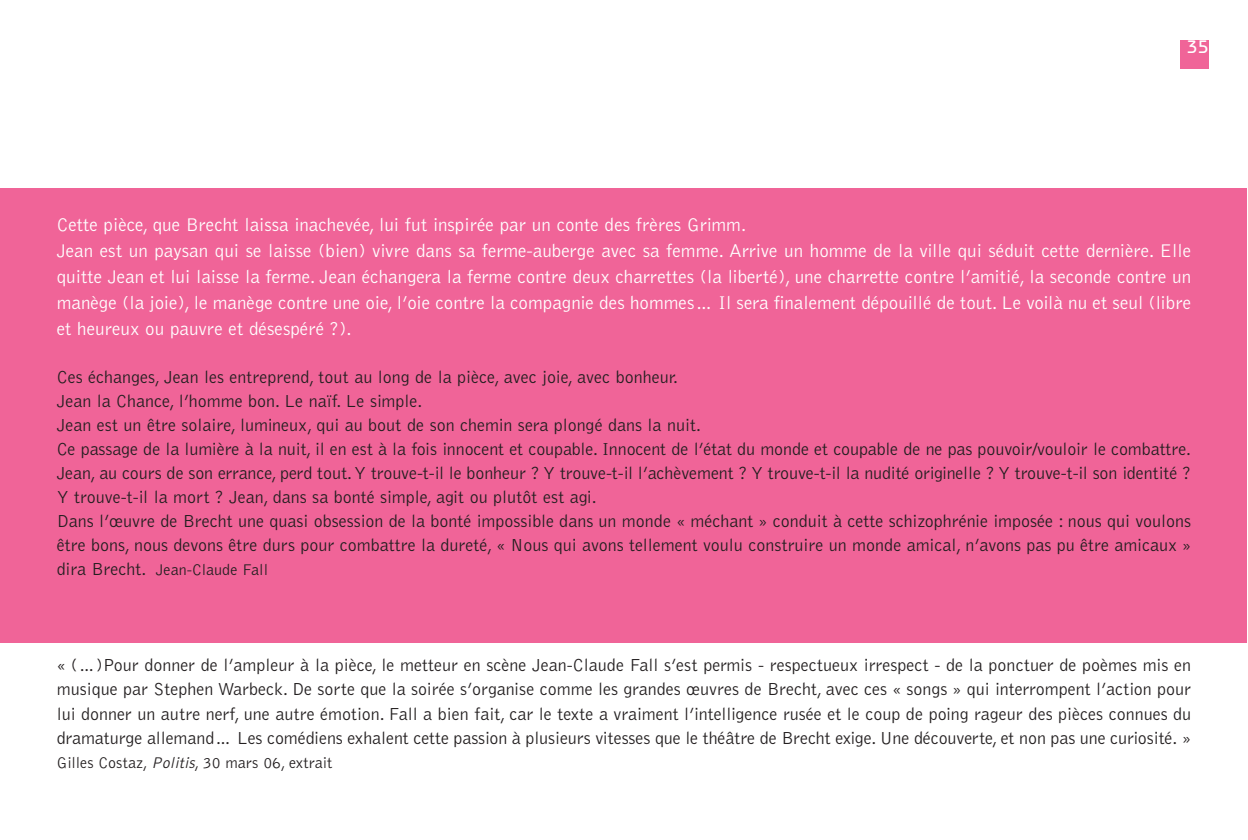
<style>
.page{position:relative;width:1248px;height:840px;background:#fff}
.page>*{position:absolute;margin:0;border:0;box-sizing:border-box;transform-origin:0 0}
.t1{font:300 19px/26px "Bell Gothic";color:#fff}
.t2{font:300 18px/24px "Bell Gothic";color:#231f20}
.t3{font:500 18px "Bauhaus";color:#fff}
.t4{font:300 16px "Bell Gothic";color:#231f20}
.s1{font-size:18px}
.s2{font-style:italic}
</style>
<div class="page">
<div style="left:0;top:188px;width:1246px;height:454px;background:#f06498"></div>
<div style="left:1179px;top:41px;width:29px;height:28px;background:#f06498"></div>
<p class="t3" style="left:1187px;top:41px;width:23px">35</p>
<p class="t1" style="left:57px;top:213px;width:1135px">Cette pièce, que Brecht laissa inachevée, lui fut inspirée par un conte des frères Grimm.<br>Jean est un paysan qui se laisse (bien) vivre dans sa ferme-auberge avec sa femme. Arrive un homme de la ville qui séduit cette dernière. Elle quitte Jean et lui laisse la ferme. Jean échangera la ferme contre deux charrettes (la liberté), une charrette contre l’amitié, la seconde contre un manège (la joie), le manège contre une oie, l’oie contre la compagnie des hommes… Il sera finalement dépouillé de tout. Le voilà nu et seul (libre et heureux ou pauvre et désespéré ?).</p>
<p class="t2" style="left:57px;top:366px;width:1135px">Ces échanges, Jean les entreprend, tout au long de la pièce, avec joie, avec bonheur.<br>Jean la Chance, l’homme bon. Le naïf. Le simple.<br>Jean est un être solaire, lumineux, qui au bout de son chemin sera plongé dans la nuit.<br>Ce passage de la lumière à la nuit, il en est à la fois innocent et coupable. Innocent de l’état du monde et coupable de ne pas pouvoir/vouloir le combattre.<br>Jean, au cours de son errance, perd tout.Y trouve-t-il le bonheur ? Y trouve-t-il l’achèvement ? Y trouve-t-il la nudité originelle ? Y trouve-t-il son identité ?<br>Y trouve-t-il la mort ? Jean, dans sa bonté simple, agit ou plutôt est agi.<br>Dans l’œuvre de Brecht une quasi obsession de la bonté impossible dans un monde « méchant » conduit à cette schizophrénie imposée : nous qui voulons être bons, nous devons être durs pour combattre la dureté, « Nous qui avons tellement voulu construire un monde amical, n’avons pas pu être amicaux »</p>
<p class="t4" style="left:57px;top:563px;width:213px"><span class="s1">dira Brecht.</span> Jean-Claude Fall</p>
<p class="t2" style="left:57px;top:654px;width:1135px;text-align:justify">« (…)Pour donner de l’ampleur à la pièce, le metteur en scène Jean-Claude Fall s’est permis - respectueux irrespect - de la ponctuer de poèmes mis en musique par Stephen Warbeck. De sorte que la soirée s’organise comme les grandes œuvres de Brecht, avec ces « songs » qui interrompent l’action pour lui donner un autre nerf, une autre émotion. Fall a bien fait, car le texte a vraiment l’intelligence rusée et le coup de poing rageur des pièces connues du dramaturge allemand… Les comédiens exhalent cette passion à plusieurs vitesses que le théâtre de Brecht exige. Une découverte, et non pas une curiosité. »</p>
<p class="t4" style="left:57px;top:755px;width:277px">Gilles Costaz, <span class="s2">Politis</span>, 30 mars 06, extrait</p>
</div>
